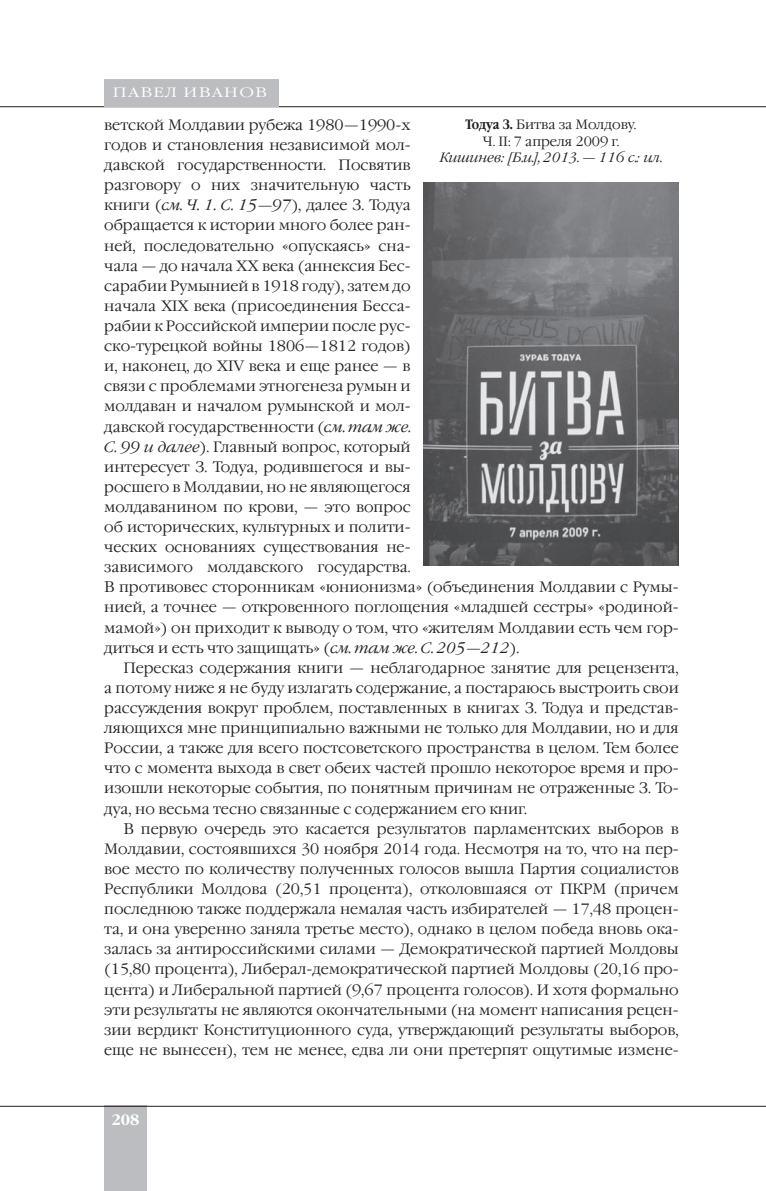
<style>
.page{position:relative;width:766px;height:1191px;background:#fff}
.page>*{position:absolute;margin:0;border:0;box-sizing:border-box;transform-origin:0 0}
.t1{font:300 15px "Garamond C";color:#231f20}
.t2{font:700 15px "Garamond C";color:#fff}
.t3{font:300 13.5px/16.5px "Garamond C";color:#231f20;text-align:center}
.t4{font:300 13.5px "Garamond C";letter-spacing:.075em;color:#fff;scale:1.25 1}
.s1{font-style:italic}
.s2{font-family:"Garamond Narrow C";font-weight:700}
</style>
<div class="page">
<div style="left:104px;top:1106px;width:43px;height:85px;background:#bcbdc0"></div>
<hr style="left:0;top:1106px;width:765px;height:1px;background:#231f20">
<hr style="left:0;top:106px;width:765px;height:1px;background:#231f20">
<div style="left:104px;top:79px;width:175px;height:27px;background:#bcbdc0"></div>
<img style="left:423px;top:182px;width:255px;height:383px">
<p class="t4" style="left:113px;top:88px;width:125px">ПАВЕЛ ИВАНОВ</p>
<p class="t1" style="left:104px;top:119px;width:308px">ветской Молдавии рубежа 1980—1990-х</p>
<p class="t1" style="left:104px;top:139px;width:308px">годов и становления независимой мол-</p>
<p class="t1" style="left:104px;top:159px;width:308px">давской государственности. Посвятив</p>
<p class="t1" style="left:104px;top:179px;width:308px">разговору о них значительную часть</p>
<p class="t1" style="left:104px;top:199px;width:308px">книги (<span class="s1">см. Ч. 1. С. 15—97</span>), далее З. Тодуа</p>
<p class="t1" style="left:104px;top:219px;width:308px">обращается к истории много более ран-</p>
<p class="t1" style="left:104px;top:240px;width:308px">ней, последовательно «опускаясь» сна-</p>
<p class="t1" style="left:104px;top:260px;width:308px">чала — до начала ХХ века (аннексия Бес-</p>
<p class="t1" style="left:104px;top:280px;width:308px">сарабии Румынией в 1918 году), затем до</p>
<p class="t1" style="left:104px;top:300px;width:308px">начала XIX века (присоединения Бесса-</p>
<p class="t1" style="left:104px;top:320px;width:308px">рабии к Российской империи после рус-</p>
<p class="t1" style="left:104px;top:340px;width:308px">ско-турецкой войны 1806—1812 годов)</p>
<p class="t1" style="left:104px;top:360px;width:308px">и, наконец, до XIV века и еще ранее — в</p>
<p class="t1" style="left:104px;top:380px;width:308px">связи с проблемами этногенеза румын и</p>
<p class="t1" style="left:104px;top:400px;width:308px">молдаван и началом румынской и мол-</p>
<p class="t1" style="left:104px;top:420px;width:308px">давской государственности (<span class="s1">см. там же.</span></p>
<p class="t1" style="left:104px;top:441px;width:308px"><span class="s1">С. 99 и далее</span>). Главный вопрос, который</p>
<p class="t1" style="left:104px;top:461px;width:308px">интересует З. Тодуа, родившегося и вы-</p>
<p class="t1" style="left:104px;top:481px;width:308px">росшего в Молдавии, но не являющегося</p>
<p class="t1" style="left:104px;top:501px;width:308px">молдаванином по крови, — это вопрос</p>
<p class="t1" style="left:104px;top:521px;width:308px">об исторических, культурных и полити-</p>
<p class="t1" style="left:104px;top:541px;width:308px">ческих основаниях существования не-</p>
<p class="t1" style="left:104px;top:561px;width:308px">зависимого молдавского государства.</p>
<p class="t1" style="left:104px;top:581px;width:576px">В противовес сторонникам «юнионизма» (объединения Молдавии с Румы-</p>
<p class="t1" style="left:104px;top:601px;width:576px">нией, а точнее — откровенного поглощения «младшей сестры» «родиной-</p>
<p class="t1" style="left:104px;top:621px;width:576px">мамой») он приходит к выводу о том, что «жителям Молдавии есть чем гор-</p>
<p class="t1" style="left:104px;top:642px;width:416px">диться и есть что защищать» (<span class="s1">см. там же. С. 205—212</span>).</p>
<p class="t1" style="left:123px;top:662px;width:556px">Пересказ содержания книги — неблагодарное занятие для рецензента,</p>
<p class="t1" style="left:104px;top:682px;width:576px">а потому ниже я не буду излагать содержание, а постараюсь выстроить свои</p>
<p class="t1" style="left:104px;top:702px;width:576px">рассуждения вокруг проблем, поставленных в книгах З. Тодуа и представ-</p>
<p class="t1" style="left:104px;top:722px;width:576px">ляющихся мне принципиально важными не только для Молдавии, но и для</p>
<p class="t1" style="left:104px;top:742px;width:576px">России, а также для всего постсоветского пространства в целом. Тем более</p>
<p class="t1" style="left:104px;top:762px;width:576px">что с момента выхода в свет обеих частей прошло некоторое время и про-</p>
<p class="t1" style="left:104px;top:782px;width:576px">изошли некоторые события, по понятным причинам не отраженные З. То-</p>
<p class="t1" style="left:104px;top:802px;width:424px">дуа, но весьма тесно связанные с содержанием его книг.</p>
<p class="t1" style="left:123px;top:822px;width:556px">В первую очередь это касается результатов парламентских выборов в</p>
<p class="t1" style="left:104px;top:843px;width:576px">Молдавии, состоявшихся 30 ноября 2014 года. Несмотря на то, что на пер-</p>
<p class="t1" style="left:104px;top:863px;width:576px">вое место по количеству полученных голосов вышла Партия социалистов</p>
<p class="t1" style="left:104px;top:883px;width:576px">Республики Молдова (20,51 процента), отколовшаяся от ПКРМ (причем</p>
<p class="t1" style="left:104px;top:903px;width:576px">последнюю также поддержала немалая часть избирателей — 17,48 процен-</p>
<p class="t1" style="left:104px;top:923px;width:576px">та, и она уверенно заняла третье место), однако в целом победа вновь ока-</p>
<p class="t1" style="left:104px;top:943px;width:576px">залась за антироссийскими силами — Демократической партией Молдовы</p>
<p class="t1" style="left:104px;top:963px;width:576px">(15,80 процента), Либерал-демократической партией Молдовы (20,16 про-</p>
<p class="t1" style="left:104px;top:983px;width:576px">цента) и Либеральной партией (9,67 процента голосов). И хотя формально</p>
<p class="t1" style="left:104px;top:1003px;width:576px">эти результаты не являются окончательными (на момент написания рецен-</p>
<p class="t1" style="left:104px;top:1023px;width:576px">зии вердикт Конституционного суда, утверждающий результаты выборов,</p>
<p class="t1" style="left:104px;top:1044px;width:576px">еще не вынесен), тем не менее, едва ли они претерпят ощутимые измене-</p>
<p class="t3" style="left:440px;top:117px;width:223px"><span class="s2">Тодуа З.</span> Битва за Молдову.<br>Ч. II: 7 апреля 2009 г.<br><span class="s1">Кишинев: [Б.и.], 2013. — 116 с.: ил.</span></p>
<p class="t2" style="left:111px;top:1113px;width:29px">208</p>
</div>
